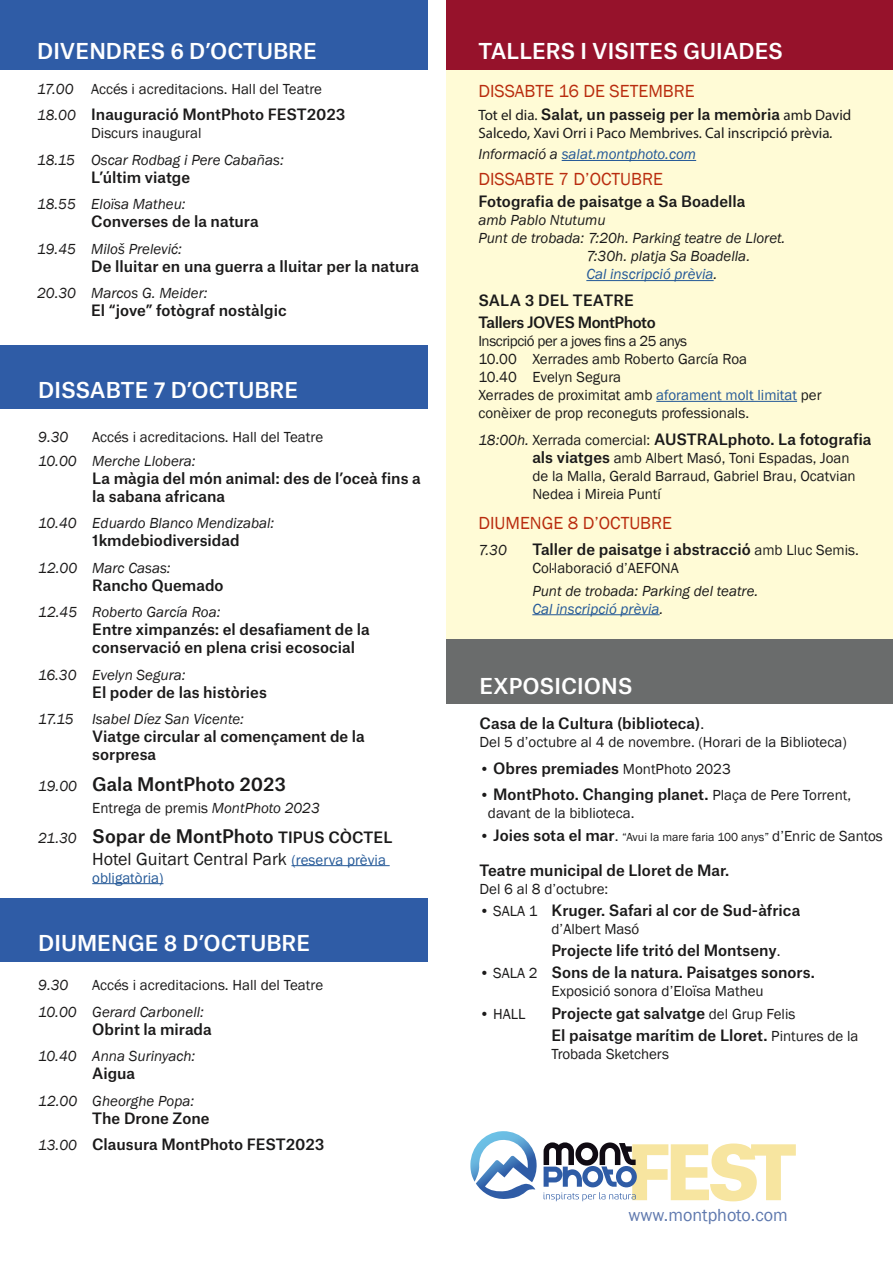
<style>
.page{position:relative;width:893px;height:1263px;background:#fff}
.page>*{position:absolute;margin:0;border:0;box-sizing:border-box;transform-origin:0 0}
.t1{font:900 73.05px "Atlas Grotesk";color:#f7e5a0}
.t2{font:500 21px "Atlas Grotesk";color:#fff}
.t3{font:18px "Franklin Gothic";color:#b92c0e}
.t4{font:500 18px "Atlas Grotesk";color:#1b1a1a}
.t5{font:18px "Franklin Gothic";color:#1b1a1a}
.t6{font:18px "Franklin Gothic";color:#5e78ae}
.t7{font:500 15px/18px "Atlas Grotesk";color:#1b1a1a}
.t8{font:15px/18px "Franklin Gothic";color:#1b1a1a}
.t9{font:italic 15px/18px "Franklin Gothic";color:#1b1a1a}
.t10{font:15px "Myriad Pro";color:#1b1a1a}
.t11{font:italic 15px "Franklin Gothic";color:#235897}
.t12{font:500 15px/22.2px "Atlas Grotesk";letter-spacing:-.03em;color:#1b1a1a}
.t13{font:15px "Franklin Gothic";color:#235897}
.t14{font:12px "Franklin Gothic";color:#1b1a1a}
.s1{font-style:italic}
.s2{font-family:"Franklin Gothic";font-weight:400;font-style:italic}
.s3{font-family:"Franklin Gothic";font-weight:400;font-style:italic;font-size:15px}
.s4{font-size:15px}
.s5{font-size:15px;color:#235897}
.s6{font-family:"Myriad Pro";font-weight:400}
.s7{font-family:"Franklin Gothic";font-style:italic}
.s8{color:#1b1a1a}
.s9{color:#235897}
.s10{font-family:"Franklin Gothic";font-weight:400}
.s11{font-family:"Atlas Grotesk";font-weight:500}
.s12{font-family:"Atlas Grotesk";font-weight:500;font-size:15px}
</style>
<div class="page">
<div style="left:446px;top:55px;width:447px;height:588px;background:#fffbd6"></div>
<div style="left:0;top:0;width:427px;height:69px;background:#2f5ca6"></div>
<div style="left:0;top:898px;width:427px;height:64px;background:#2f5ca6"></div>
<div style="left:0;top:345px;width:427px;height:64px;background:#2f5ca6"></div>
<div style="left:446px;top:0;width:447px;height:69px;background:#96122b"></div>
<div style="left:446px;top:639px;width:447px;height:65px;background:#6a6c6c"></div>
<hr style="left:291px;top:865px;width:99px;height:1px;background:#235897">
<hr style="left:92px;top:883px;width:71px;height:1px;background:#235897">
<hr style="left:562px;top:160px;width:134px;height:1px;background:#235897">
<hr style="left:586px;top:280px;width:128px;height:1px;background:#235897">
<hr style="left:656px;top:401px;width:141px;height:1px;background:#235897">
<hr style="left:532px;top:614px;width:128px;height:1px;background:#235897">
<svg style="left:544px;top:1142px;width:93px;height:59px"></svg>
<svg style="left:470px;top:1131px;width:67px;height:68px"></svg>
<h2 class="t2" style="left:37px;top:33px;width:281px">DIVENDRES 6 D’OCTUBRE</h2>
<p class="t8" style="left:37px;top:80px;width:286px"><span class="s1">17.00</span> Accés i acreditacions. Hall del Teatre</p>
<p class="t7" style="left:37px;top:104px;width:310px"><span class="s2">18.00</span> Inauguració MontPhoto FEST2023</p>
<p class="t8" style="left:91px;top:124px;width:112px">Discurs inaugural</p>
<p class="t9" style="left:37px;top:151px;width:248px">18.15 Oscar Rodbag i Pere Cabañas:</p>
<p class="t7" style="left:91px;top:166px;width:100px">L’últim viatge</p>
<p class="t9" style="left:37px;top:195px;width:150px">18.55 Eloïsa Matheu:</p>
<p class="t7" style="left:91px;top:211px;width:169px">Converses de la natura</p>
<p class="t9" style="left:37px;top:240px;width:146px">19.45 Miloš Prelević:</p>
<p class="t7" style="left:91px;top:255px;width:329px">De lluitar en una guerra a lluitar per la natura</p>
<p class="t9" style="left:37px;top:284px;width:172px">20.30 Marcos G. Meider:</p>
<p class="t7" style="left:91px;top:300px;width:197px">El “jove” fotògraf nostàlgic</p>
<h2 class="t2" style="left:38px;top:373px;width:262px">DISSABTE 7 D’OCTUBRE</h2>
<p class="t9" style="left:38px;top:428px;width:32px">9.30</p>
<p class="t8" style="left:92px;top:428px;width:232px">Accés i acreditacions. Hall del Teatre</p>
<p class="t9" style="left:38px;top:452px;width:159px">10.00 Merche Llobera:</p>
<p class="t7" style="left:92px;top:468px;width:330px">La màgia del món animal: des de l’oceà fins a la sabana africana</p>
<p class="t9" style="left:38px;top:515px;width:238px">10.40 Eduardo Blanco Mendizabal:</p>
<p class="t7" style="left:92px;top:530px;width:149px">1kmdebiodiversidad</p>
<p class="t9" style="left:38px;top:559px;width:134px">12.00 Marc Casas:</p>
<p class="t7" style="left:92px;top:575px;width:133px">Rancho Quemado</p>
<p class="t9" style="left:38px;top:604px;width:184px">12.45 Roberto García Roa:</p>
<p class="t7" style="left:92px;top:619px;width:279px">Entre ximpanzés: el desafiament de la conservació en plena crisi ecosocial</p>
<p class="t9" style="left:38px;top:666px;width:149px">16.30 Evelyn Segura:</p>
<p class="t7" style="left:92px;top:682px;width:176px">El poder de las històries</p>
<p class="t9" style="left:38px;top:711px;width:207px">17.15 Isabel Díez San Vicente:</p>
<p class="t7" style="left:92px;top:726px;width:274px">Viatge circular al començament de la sorpresa</p>
<p class="t4" style="left:38px;top:769px;width:249px"><span class="s3">19.00</span> Gala MontPhoto 2023</p>
<p class="t8" style="left:92px;top:799px;width:229px">Entrega de premis <span class="s1">MontPhoto 2023</span></p>
<p class="t4" style="left:38px;top:821px;width:356px"><span class="s3">21.30</span> Sopar de MontPhoto <span class="s4">TIPUS CÒCTEL</span></p>
<p class="t5" style="left:92px;top:847px;width:295px">Hotel Guitart Central Park <span class="s5">(reserva prèvia</span></p>
<p class="t13" style="left:92px;top:868px;width:73px">obligatòria)</p>
<h2 class="t2" style="left:38px;top:926px;width:273px">DIUMENGE 8 D’OCTUBRE</h2>
<p class="t9" style="left:38px;top:977px;width:32px">9.30</p>
<p class="t8" style="left:92px;top:977px;width:232px">Accés i acreditacions. Hall del Teatre</p>
<p class="t9" style="left:38px;top:1003px;width:167px">10.00 Gerard Carbonell:</p>
<p class="t7" style="left:92px;top:1019px;width:121px">Obrint la mirada</p>
<p class="t9" style="left:38px;top:1048px;width:159px">10.40 Anna Surinyach:</p>
<p class="t7" style="left:92px;top:1063px;width:44px">Aigua</p>
<p class="t9" style="left:38px;top:1092px;width:157px">12.00 Gheorghe Popa:</p>
<p class="t7" style="left:38px;top:1103px;width:288px;line-height:26.5px;text-indent:54px">The Drone Zone<br><span class="s2">13.00</span> Clausura MontPhoto FEST2023</p>
<h2 class="t2" style="left:478px;top:34px;width:306px">TALLERS I VISITES GUIADES</h2>
<p class="t3" style="left:478px;top:80px;width:218px">DISSABTE 16 DE SETEMBRE</p>
<p class="t7" style="left:478px;top:103px;width:375px"><span class="s6">Tot el dia.</span> Salat, un passeig per la memòria <span class="s6">amb David</span></p>
<p class="t10" style="left:478px;top:123px;width:357px">Salcedo, Xavi Orri i Paco Membrives. Cal inscripció prèvia<span class="s7">.</span></p>
<p class="t11" style="left:478px;top:145px;width:219px"><span class="s8">Informació a</span> salat.montphoto.com</p>
<p class="t3" style="left:478px;top:168px;width:186px">DISSABTE 7 D’OCTUBRE</p>
<p class="t7" style="left:478px;top:191px;width:268px">Fotografia de paisatge a Sa Boadella</p>
<p class="t9" style="left:478px;top:212px;width:129px">amb Pablo Ntutumu</p>
<p class="t9" style="left:478px;top:230px;width:308px">Punt de trobada: 7:20h. Parking teatre de Lloret.</p>
<p class="t9" style="left:586px;top:248px;width:165px">7:30h. platja Sa Boadella.</p>
<p class="t11" style="left:586px;top:265px;width:133px">Cal inscripció prèvia<span class="s8">.</span></p>
<p class="t12" style="left:478px;top:288px;width:179px">SALA 3 DEL TEATRE<br>Tallers JOVES MontPhoto</p>
<p class="t8" style="left:478px;top:333px;width:345px">Inscripció per a joves fins a 25 anys<br>10.00 Xerrades amb Roberto García Roa<br>10.40 Evelyn Segura<br>Xerrades de proximitat amb <span class="s9">aforament molt limitat</span> per conèixer de prop reconeguts professionals.</p>
<p class="t7" style="left:478px;top:428px;width:395px"><span class="s2">18:00h.</span> <span class="s10">Xerrada comercial:</span> AUSTRALphoto. La fotografia</p>
<p class="t8" style="left:532px;top:449px;width:325px"><span class="s11">als viatges</span> amb Albert Masó, Toni Espadas, Joan de la Malla, Gerald Barraud, Gabriel Brau, Ocatvian<br>Nedea i Mireia Puntí</p>
<p class="t3" style="left:478px;top:512px;width:195px">DIUMENGE 8 D’OCTUBRE</p>
<p class="t9" style="left:478px;top:542px;width:30px">7.30</p>
<p class="t7" style="left:532px;top:539px;width:328px">Taller de paisatge i abstracció <span class="s10">amb Lluc Semis.</span></p>
<p class="t8" style="left:532px;top:560px;width:148px">Col·laboració d’AEFONA</p>
<p class="t9" style="left:532px;top:582px;width:227px">Punt de trobada: Parking del teatre.<br><span class="s9">Cal inscripció prèvia</span>.</p>
<h2 class="t2" style="left:479px;top:669px;width:154px">EXPOSICIONS</h2>
<p class="t7" style="left:479px;top:713px;width:226px">Casa de la Cultura (biblioteca)<span class="s10">.</span></p>
<p class="t8" style="left:479px;top:734px;width:369px">Del 5 d’octubre al 4 de novembre. (Horari de la Biblioteca)</p>
<p class="t8" style="left:479px;top:760px;width:253px">• <span class="s11">Obres premiades</span> MontPhoto 2023</p>
<p class="t7" style="left:479px;top:784px;width:373px"><span class="s10">•</span> MontPhoto. Changing planet. <span class="s10">Plaça de Pere Torrent,</span></p>
<p class="t8" style="left:488px;top:805px;width:148px">davant de la biblioteca.</p>
<p class="t14" style="left:479px;top:829px;width:405px"><span class="s4">•</span> <span class="s12">Joies sota el mar</span><span class="s4">.</span> “Avui la mare faria 100 anys” <span class="s4">d’Enric de Santos</span></p>
<p class="t7" style="left:479px;top:859px;width:251px">Teatre municipal de Lloret de Mar.</p>
<p class="t8" style="left:479px;top:880px;width:130px">Del 6 al 8 d’octubre:</p>
<p class="t7" style="left:479px;top:899px;width:322px"><span class="s10">• SALA 1</span> Kruger. Safari al cor de Sud-àfrica</p>
<p class="t8" style="left:551px;top:920px;width:89px">d’Albert Masó</p>
<p class="t7" style="left:551px;top:940px;width:230px">Projecte life tritó del Montseny<span class="s10">.</span></p>
<p class="t7" style="left:479px;top:962px;width:337px"><span class="s10">• SALA 2</span> Sons de la natura. Paisatges sonors.</p>
<p class="t8" style="left:551px;top:983px;width:214px">Exposició sonora d’Eloïsa Matheu</p>
<p class="t8" style="left:479px;top:1005px;width:48px">• HALL</p>
<p class="t7" style="left:551px;top:1000px;width:309px;line-height:22.2px">Projecte gat salvatge <span class="s10">del Grup Felis<br></span>El paisatge marítim de Lloret. <span class="s10">Pintures de la</span></p>
<p class="t8" style="left:551px;top:1045px;width:119px">Trobada Sketchers</p>
<h1 class="t1" style="left:628px;top:1112px;width:172px">FEST</h1>
<p class="t6" style="left:629px;top:1204px;width:161px">www.montphoto.com</p>
</div>
